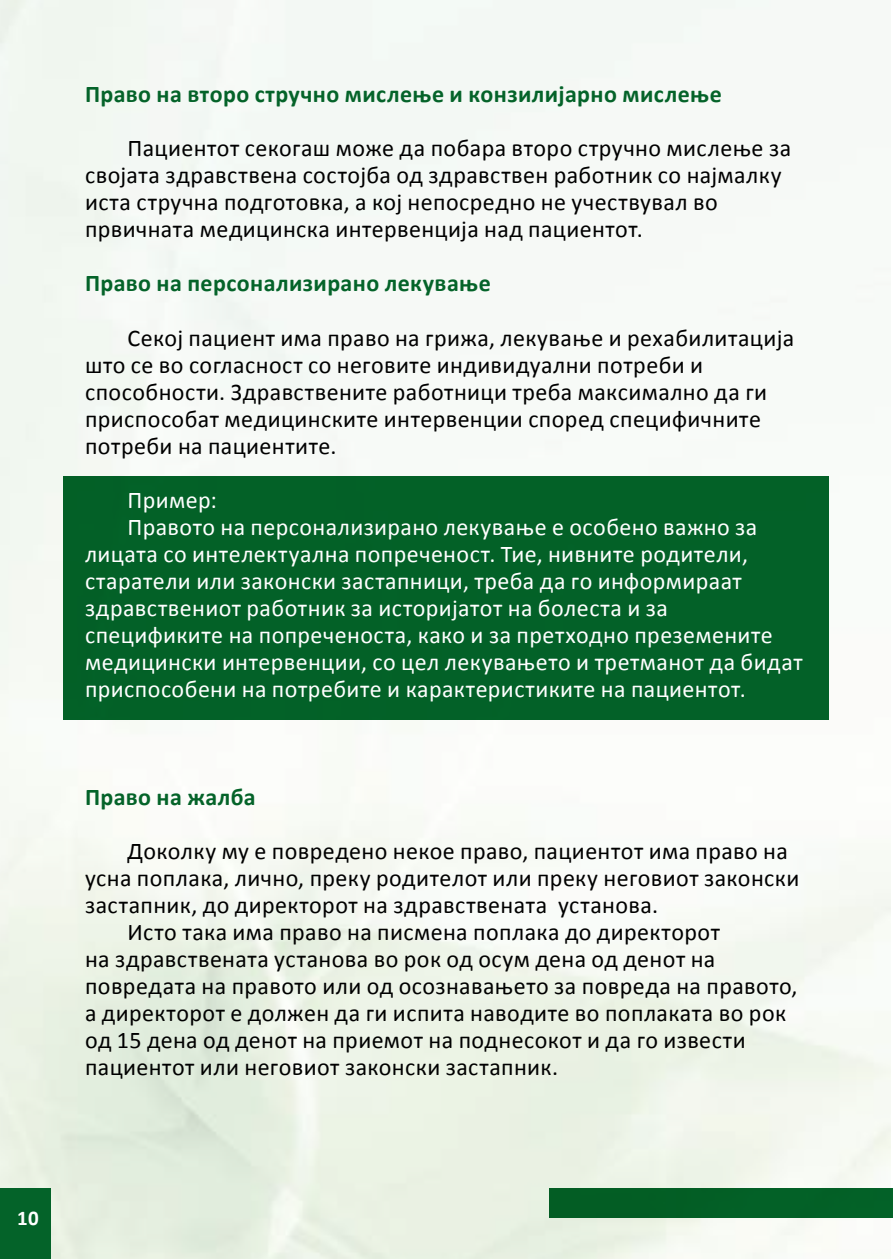
<style>
.page{position:relative;width:893px;height:1259px;background:#fff}
.page>*{position:absolute;margin:0;border:0;box-sizing:border-box;transform-origin:0 0}
.t1{font:24px/27px "Calibri";letter-spacing:.02em;color:#000}
.t2{font:24px "Calibri";letter-spacing:.02em;color:#fff}
.t3{font:700 24px "Calibri";letter-spacing:.02em;color:#046329}
.t4{font:700 21px "Calibri";color:#fff}
</style>
<div class="page">
<img style="left:0;top:0;width:890px;height:1259px">
<div style="left:0;top:1188px;width:51px;height:71px;background:#046329"></div>
<div style="left:64px;top:476px;width:765px;height:244px;background:#046329"></div>
<div style="left:550px;top:1188px;width:343px;height:29px;background:#046329"></div>
<p class="t3" style="left:85px;top:79px;width:638px">Право на второ стручно мислење и конзилијарно мислење</p>
<p class="t1" style="left:85px;top:135px;width:708px;text-indent:43px">Пациентот секогаш може да побара второ стручно мислење за својата здравствена состојба од здравствен работник со најмалку иста стручна подготовка, а кој непосредно не учествувал во првичната медицинска интервенција над пациентот.</p>
<p class="t3" style="left:85px;top:268px;width:407px">Право на персонализирано лекување</p>
<p class="t1" style="left:85px;top:324px;width:711px;text-indent:43px">Секој пациент има право на грижа, лекување и рехабилитација што се во согласност со неговите индивидуални потреби и способности. Здравствените работници треба максимално да ги приспособат медицинските интервенции според специфичните потреби на пациентите.</p>
<p class="t2" style="left:128px;top:484px;width:91px">Пример:</p>
<p class="t2" style="left:128px;top:511px;width:631px">Правото на персонализирано лекување е особено важно за</p>
<p class="t2" style="left:85px;top:538px;width:664px">лицата со интелектуална попреченост. Тие, нивните родители,</p>
<p class="t2" style="left:85px;top:565px;width:658px">старатели или законски застапници, треба да го информираат</p>
<p class="t2" style="left:85px;top:592px;width:584px">здравствениот работник за историјатот на болеста и за</p>
<p class="t2" style="left:85px;top:619px;width:689px">спецификите на попреченоста, како и за претходно преземените</p>
<p class="t2" style="left:85px;top:646px;width:719px">медицински интервенции, со цел лекувањето и третманот да бидат</p>
<p class="t2" style="left:85px;top:673px;width:662px">приспособени на потребите и карактеристиките на пациентот.</p>
<p class="t3" style="left:85px;top:781px;width:172px">Право на жалба</p>
<p class="t1" style="left:128px;top:837px;width:662px">Доколку му е повредено некое право, пациентот има право на</p>
<p class="t1" style="left:85px;top:864px;width:716px">усна поплака, лично, преку родителот или преку неговиот законски</p>
<p class="t1" style="left:85px;top:891px;width:575px">застапник, до директорот на здравствената установа.</p>
<p class="t1" style="left:128px;top:918px;width:594px">Исто така има право на писмена поплака до директорот</p>
<p class="t1" style="left:85px;top:945px;width:632px">на здравствената установа во рок од осум дена од денот на</p>
<p class="t1" style="left:85px;top:972px;width:714px">повредата на правото или од осознавањето за повреда на правото,</p>
<p class="t1" style="left:85px;top:999px;width:703px">а директорот е должен да ги испита наводите во поплаката во рок</p>
<p class="t1" style="left:85px;top:1026px;width:662px">од 15 дена од денот на приемот на поднесокот и да го извести</p>
<p class="t1" style="left:85px;top:1053px;width:475px">пациентот или неговиот законски застапник.</p>
<p class="t4" style="left:17px;top:1204px;width:23px">10</p>
</div>
